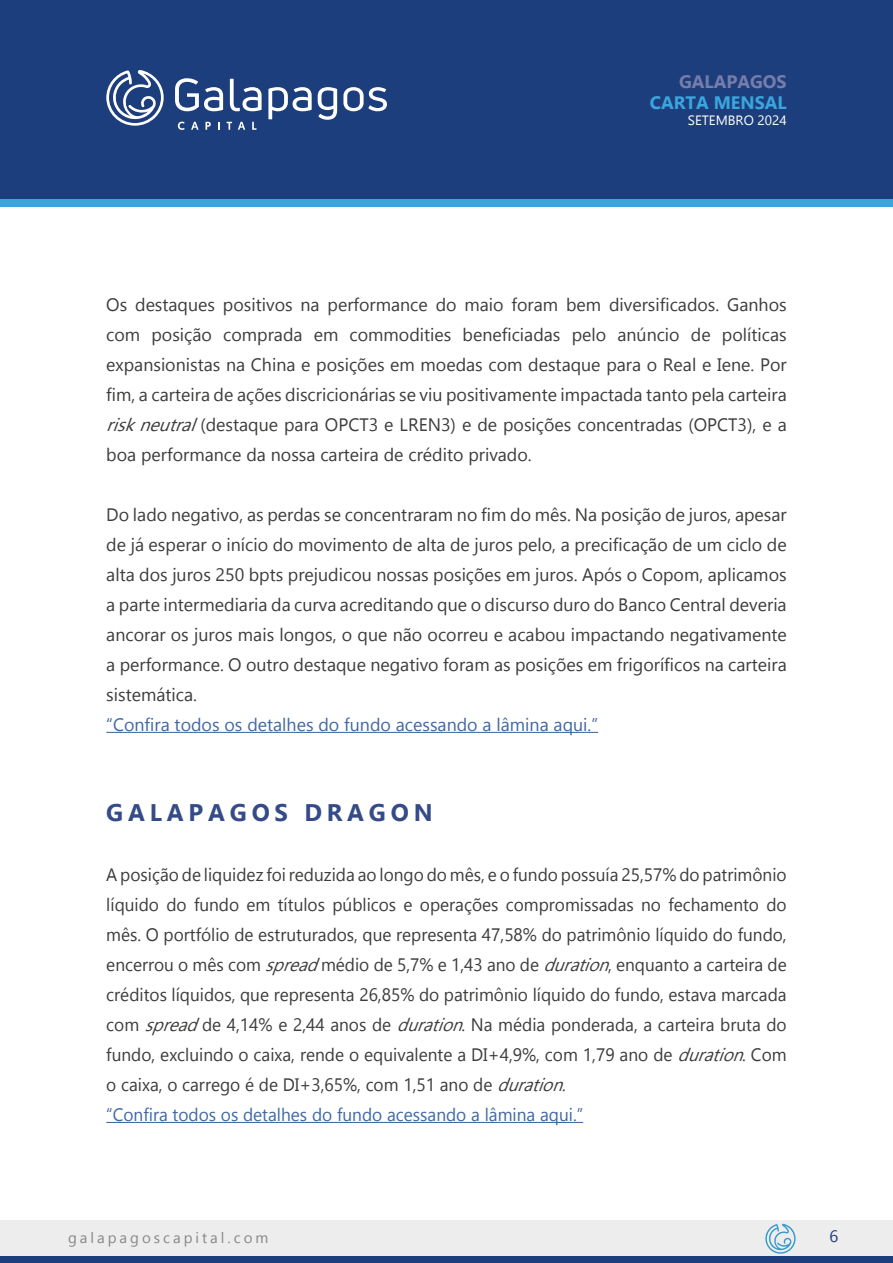
<style>
.page{position:relative;width:893px;height:1263px;background:#fff}
.page>*{position:absolute;margin:0;border:0;box-sizing:border-box;transform-origin:0 0}
.t1{font:700 24px "Gadugi";letter-spacing:.2em;color:#354b87}
.t2{font:18px/30px "Gadugi";color:#3c3c3b;text-align:justify}
.t3{font:18px/30px "Gadugi";color:#3c3c3b;scale:.96 1}
.t4{font:18px "Gadugi";color:#3f68a5}
.t5{font:700 18px "Gadugi";color:#3ba6de}
.t6{font:700 18px "Gadugi";color:#777dab}
.t7{font:16.5px "Gadugi";color:#1d3e7c}
.t8{font:15px "Gadugi";letter-spacing:.2em;color:#878787}
.t9{font:13.5px "Gadugi";color:#fff}
.s1{font-style:italic}
.s2{color:#3f68a5}
</style>
<div class="page">
<div style="left:0;top:0;width:893px;height:200px;background:#1d3e7c"></div>
<div style="left:0;top:200px;width:893px;height:7px;background:#3ba6de"></div>
<svg style="left:178px;top:122px;width:7px;height:8px"></svg>
<svg style="left:191px;top:122px;width:8px;height:8px"></svg>
<svg style="left:205px;top:122px;width:6px;height:8px"></svg>
<svg style="left:218px;top:122px;width:2px;height:8px"></svg>
<svg style="left:227px;top:122px;width:5px;height:8px"></svg>
<svg style="left:238px;top:122px;width:7px;height:8px"></svg>
<svg style="left:252px;top:122px;width:4px;height:8px"></svg>
<svg style="left:106px;top:70px;width:58px;height:56px"></svg>
<svg style="left:175px;top:78px;width:48px;height:33px"></svg>
<svg style="left:230px;top:79px;width:32px;height:32px"></svg>
<svg style="left:268px;top:87px;width:44px;height:32px"></svg>
<svg style="left:318px;top:87px;width:19px;height:33px"></svg>
<svg style="left:343px;top:87px;width:44px;height:24px"></svg>
<div style="left:0;top:1220px;width:893px;height:43px;background:#ededed"></div>
<div style="left:0;top:1256px;width:893px;height:7px;background:#1d3e7c"></div>
<svg style="left:765px;top:1224px;width:31px;height:30px"></svg>
<hr style="left:106px;top:732px;width:492px;height:1px;background:#3f68a5">
<hr style="left:106px;top:1122px;width:477px;height:1px;background:#3f68a5">
<p class="t6" style="left:679px;top:70px;width:109px">GALAPAGOS</p>
<p class="t5" style="left:650px;top:92px;width:138px">CARTA MENSAL</p>
<p class="t9" style="left:688px;top:112px;width:100px">SETEMBRO 2024</p>
<p class="t2" style="left:106px;top:289px;width:682px">Os destaques positivos na performance do maio foram bem diversificados. Ganhos com posição comprada em commodities beneficiadas pelo anúncio de políticas expansionistas na China e posições em moedas com destaque para o Real e Iene. Por fim, a carteira de ações discricionárias se viu positivamente impactada tanto pela carteira <span class="s1">riskneutral</span>(destaque para OPCT3 e LREN3) e de posições concentradas (OPCT3), e a boa performance da nossa carteira de crédito privado.</p>
<p class="t2" style="left:106px;top:499px;width:682px">Do lado negativo, as perdas se concentraram no fim do mês. Na posição de juros, apesar de já esperar o início do movimento de alta de juros pelo, a precificação de um ciclo de alta dos juros 250 bpts prejudicou nossas posições em juros. Após o Copom, aplicamos a parte intermediaria da curva acreditando que o discurso duro do Banco Central deveria ancorar os juros mais longos, o que não ocorreu e acabou impactando negativamente a performance. O outro destaque negativo foram as posições em frigoríficos na carteira sistemática.</p>
<p class="t4" style="left:106px;top:714px;width:493px">“Confira todos os detalhes do fundo acessando a lâmina aqui.”</p>
<h1 class="t1" style="left:106px;top:798px;width:328px">GALAPAGOS DRAGON</h1>
<p class="t3" style="left:106px;top:859px;width:710px">A posição de liquidez foi reduzida ao longo do mês, e o fundo possuía 25,57% do patrimônio líquido do fundo em títulos públicos e operações compromissadas no fechamento do mês. O portfólio de estruturados, que representa 47,58% do patrimônio líquido do fundo, encerrou o mês com <span class="s1">spread</span>médio de 5,7% e 1,43 ano de <span class="s1">duration</span>, enquanto a carteira de créditos líquidos, que representa 26,85% do patrimônio líquido do fundo, estava marcada com <span class="s1">spread</span>de 4,14% e 2,44 anos de <span class="s1">duration</span>. Na média ponderada, a carteira bruta do fundo, excluindo o caixa, rende o equivalente a DI+4,9%, com 1,79 ano de <span class="s1">duration</span>. Com o caixa, o carrego é de DI+3,65%, com 1,51 ano de <span class="s1">duration.<br></span><span class="s2">“Confira todos os detalhes do fundo acessando a lâmina aqui.”</span></p>
<p class="t8" style="left:68px;top:1229px;width:202px">galapagoscapital.com</p>
<p class="t7" style="left:829px;top:1226px;width:10px">6</p>
</div>
